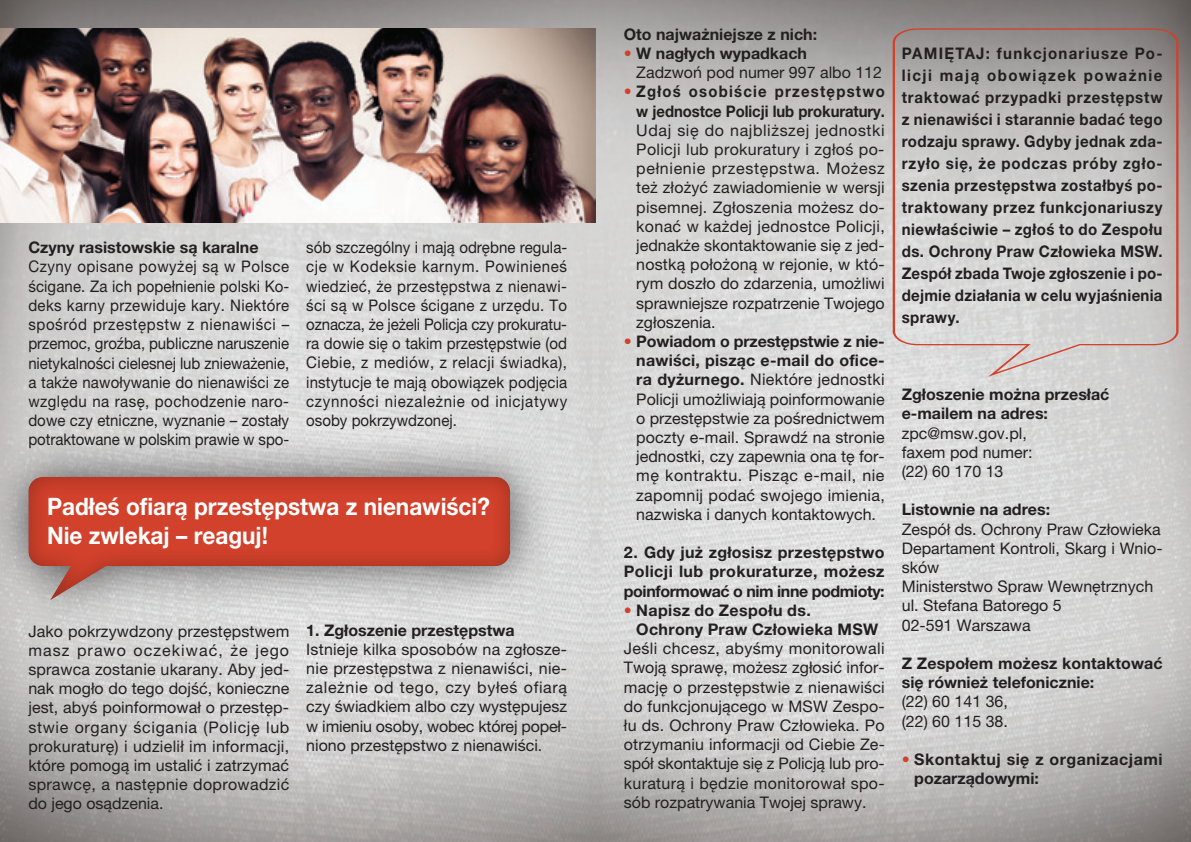
<style>
.page{position:relative;width:1191px;height:842px;background:#fff}
.page>*{position:absolute;margin:0;border:0;box-sizing:border-box;transform-origin:0 0}
.t1{font:700 24px/28.8px "Helvetica Neue LT Pro";color:#fff;scale:.94 1}
.t2{font:16px/19.2px "Helvetica Neue LT Pro";color:#231f20;text-align:justify}
.t3{font:16px/19.2px "Helvetica Neue LT Pro";color:#231f20;text-align:justify;scale:.94 1}
.t4{font:700 16px/22px "Helvetica Neue LT Pro";color:#231f20;text-align:justify;scale:.94 1}
.t5{font:700 16px/19.2px "Helvetica Neue LT Pro";color:#231f20}
.t6{font:700 16px/19.2px "Helvetica Neue LT Pro";color:#231f20;text-align:right;scale:.93 1}
.t7{font:700 16px/19.2px "Helvetica Neue LT Pro";letter-spacing:.02em;color:#231f20}
.t8{font:700 16px/19.2px "Helvetica Neue LT Pro";letter-spacing:.03em;color:#231f20}
.s1{color:#d1412b}
.s2{font-weight:700}
.s3{font-weight:400;color:#d1412b}
</style>
<div class="page">
<img style="left:0;top:0;width:1191px;height:842px">
<div style="left:0;top:432px;width:555px;height:205px;background:#231f20;opacity:.75"></div>
<div style="left:25px;top:476px;width:486px;height:127px;background:#000;opacity:.28"></div>
<svg style="left:892px;top:28px;width:286px;height:349px;background:#c4c0bf"></svg>
<img style="left:0;top:28px;width:595px;height:195px">
<p class="t5" style="left:28px;top:238px;width:232px">Czyny rasistowskie są karalne</p>
<p class="t3" style="left:28px;top:257px;width:279px">Czyny opisane powyżej są w Polsce ścigane. Za ich popełnienie polski Ko&shy;deks karny przewiduje kary. N iektóre spośród przestępstw z nienawiści – przemoc, groźba, publiczne naruszenie nietykalności cielesnej lub znieważenie, a także nawoływanie do nienawiści ze względu na rasę, pochodzenie naro&shy;dowe czy etniczne, wyznanie – zostały potraktowane w polskim prawie w spo-</p>
<p class="t3" style="left:306px;top:238px;width:279px">sób szczególny i mają odrębne regula&shy;cje w Kodeksie karnym. Powinieneś wiedzieć, że przestępstwa z nienawi&shy;ści są w Polsce ścigane z urzędu. To oznacza, że jeżeli Policja czy prokuratu&shy;ra dowie się o takim przestępstwie (od Ciebie, z mediów, z relacji świadka), instytucje te mają obowiązek podjęcia czynności niezależnie od inicjatywy osoby pokrzywdzonej.</p>
<h1 class="t1" style="left:47px;top:491px;width:472px">Padłeś ofiarą przestępstwa z nienawiści?<br>Nie zwlekaj – reaguj!</h1>
<p class="t2" style="left:28px;top:621px;width:262px">Jako pokrzywdzony przestępstwem masz prawo oczekiwać, że jego sprawca zostanie ukarany. Aby jed&shy;nak mogło do tego dojść, konieczne jest, abyś poinformował o przestęp&shy;stwie organy ścigania (Policję lub prokuraturę) i udzielił im informacji, które pomogą im ustalić i zatrzymać sprawcę, a następnie doprowadzić do jego osądzenia.</p>
<p class="t5" style="left:306px;top:620px;width:210px">1. Zgłoszenie przestępstwa</p>
<p class="t2" style="left:306px;top:639px;width:262px">I stnieje kilka sposobów na zgłosze&shy;nie przestępstwa z nienawiści, nie&shy;zależnie od tego, czy byłeś ofiarą czy świadkiem albo czy występujesz w imieniu osoby, wobec której popeł&shy;niono przestępstwo z nienawiści.</p>
<p class="t5" style="left:624px;top:24px;width:195px">Oto najważniejsze z nich:</p>
<p class="t2" style="left:636px;top:43px;width:247px;text-indent:-12px"><span class="s1">•</span> <span class="s2">W nagłych wypadkach<br></span>Zadzwoń pod numer 997 albo 112</p>
<p class="t6" style="left:624px;top:82px;width:282px"><span class="s3">•</span> Zgłoś osobiście przestępstwo w jednostce Policji lub prokuratury.</p>
<p class="t2" style="left:636px;top:120px;width:250px">Udaj się do najbliższej jednostki Policji lub prokuratury i zgłoś po&shy;pełnienie przestępstwa. M ożesz też złożyć zawiadomienie w wersji pisemnej. Zgłoszenia możesz do&shy;konać w każdej jednostce Policji, jednakże skontaktowanie się z jed&shy;nostką położoną w rejonie, w któ&shy;rym doszło do zdarzenia, umożliwi sprawniejsze rozpatrzenie Twojego zgłoszenia.</p>
<p class="t2" style="left:636px;top:331px;width:250px;text-indent:-12px"><span class="s1">•</span> <span class="s2">Powiadom o przestępstwie z nie&shy;nawiści, pisząc e-mail do ofice&shy;ra dyżurnego.</span> N iektóre jednostki Policji umożliwiają poinformowanie o przestępstwie za pośrednictwem poczty e-mail. Sprawdź na stronie jednostki, czy zapewnia ona tę for&shy;mę kontraktu. Pisząc e-mail, nie zapomnij podać swojego imienia, nazwiska i danych kontaktowych.</p>
<p class="t5" style="left:624px;top:543px;width:262px;text-align:justify">2. Gdy już zgłosisz przestępstwo Policji lub prokuraturze, możesz poinformować o nim inne podmioty:</p>
<p class="t7" style="left:636px;top:600px;width:243px;text-indent:-12px"><span class="s3">•</span> Napisz do Zespołu ds.<br>Ochrony Praw Człowieka MSW</p>
<p class="t2" style="left:624px;top:639px;width:262px">Jeśli chcesz, abyśmy monitorowali Twoją sprawę, możesz zgłosić infor&shy;mację o przestępstwie z nienawiści do funkcjonującego w MSW Zespo&shy;łu ds. Ochrony Praw Człowieka. Po otrzymaniu informacji od Ciebie Ze&shy;spół skontaktuje się z Policją lub pro&shy;kuraturą i będzie monitorował spo&shy;sób rozpatrywania Twojej sprawy.</p>
<p class="t4" style="left:901px;top:42px;width:279px">PAMIĘTAJ: funkcjonariusze Po&shy;licji mają obowiązek poważnie traktować przypadki przestępstw z nienawiści i starannie badać tego rodzaju sprawy. Gdyby jednak zda&shy;rzyło się, że podczas próby zgło&shy;szenia przestępstwa zostałbyś po&shy;traktowany przez funkcjonariuszy niewłaściwie – zgłoś to do Zespołu ds. Ochrony Praw Człowieka MSW.<br>Zespół zbada Twoje zgłoszenie i po&shy;dejmie działania w celu wyjaśnienia sprawy.</p>
<p class="t5" style="left:901px;top:384px;width:209px">Zgłoszenie można przesłać e-mailem na adres:</p>
<p class="t2" style="left:901px;top:423px;width:132px;text-align:left">zpc@msw.gov.pl, faxem pod numer: (22) 60 170 13</p>
<p class="t5" style="left:901px;top:500px;width:150px">Listownie na adres:</p>
<p class="t2" style="left:901px;top:519px;width:262px;text-align:left">Zespół ds. Ochrony Praw Człowieka<br>Departament Kontroli, Skarg i Wnio&shy;sków<br>M inisterstwo Spraw Wewnętrznych ul. Stefana Batorego 5<br>02-591 Warszawa</p>
<p class="t5" style="left:901px;top:653px;width:262px">Z Zespołem możesz kontaktować się również telefonicznie:</p>
<p class="t2" style="left:901px;top:692px;width:108px">(22) 60 141 36, (22) 60 115 38.</p>
<p class="t8" style="left:914px;top:749px;width:250px;text-indent:-12px"><span class="s3">•</span> Skontaktuj się z organizacjami pozarządowymi:</p>
</div>
